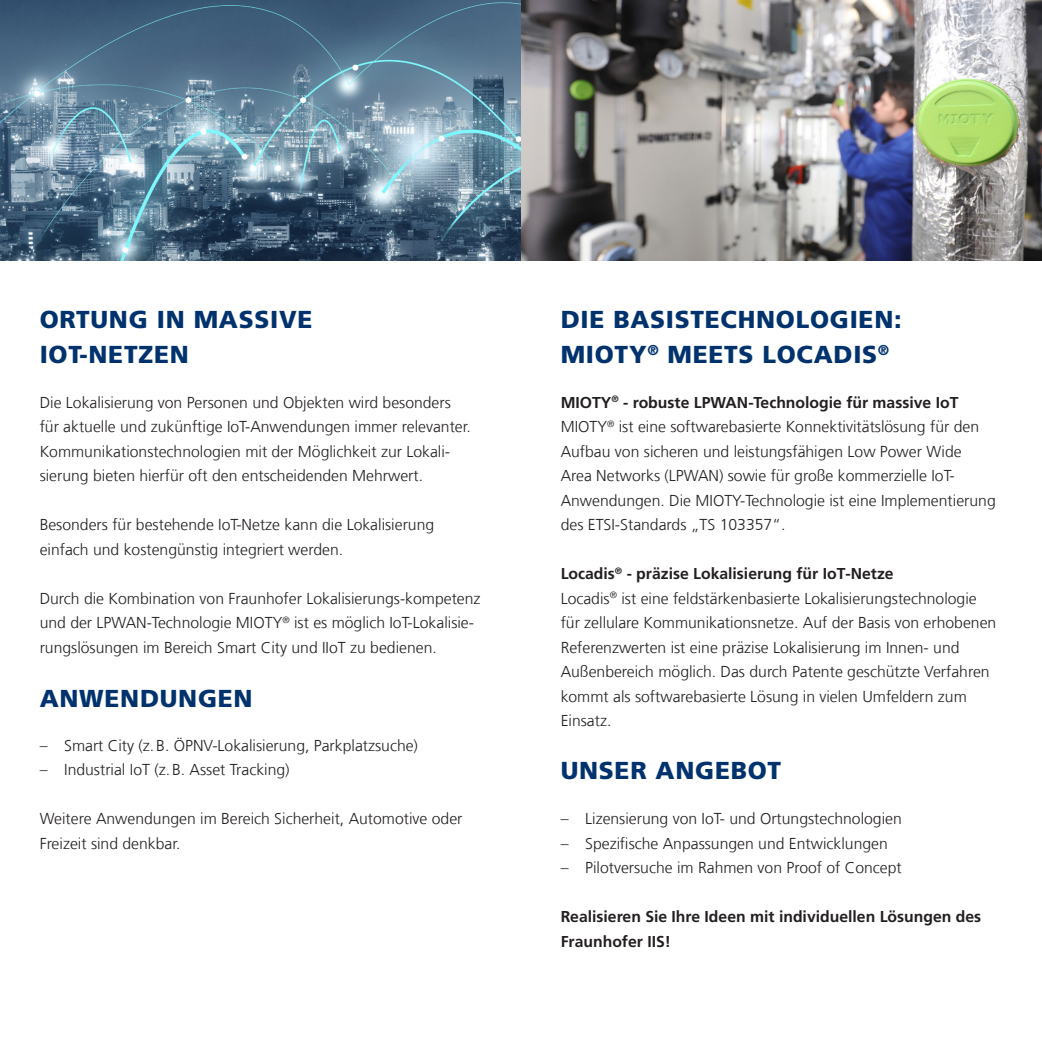
<style>
.page{position:relative;width:1042px;height:1042px;background:#fff}
.page>*{position:absolute;margin:0;border:0;box-sizing:border-box;transform-origin:0 0}
._03_Standardüberschr{font:900 24.5px "Frutiger LT Com";letter-spacing:.03em;color:#00326d}
._06_Fließtext_Einzug{font:300 15.75px/24.5px "Frutiger LT Com";color:#231f20}
._06_Fließtext_Einzug-2{font:700 15.75px/24.5px "Frutiger LT Com";color:#231f20}
.s1{font-weight:700}
</style>
<div class="page">
<img style="left:0;top:0;width:1042px;height:260px">
<p class="_03_Standardüberschr" style="left:40px;top:305px;width:274px">ORTUNG IN MASSIVE</p>
<p class="_03_Standardüberschr" style="left:40px;top:340px;width:151px">IOT-NETZEN</p>
<p class="_06_Fließtext_Einzug" style="left:40px;top:390px;width:433px">Die Lokalisierung von Personen und Objekten wird besonders für aktuelle und zukünftige IoT-Anwendungen immer relevanter.<br>Kommunikationstechnologien mit der Möglichkeit zur Lokali&shy;sierung bieten hierfür oft den entscheidenden Mehrwert.</p>
<p class="_06_Fließtext_Einzug" style="left:40px;top:512px;width:396px">Besonders für bestehende IoT-Netze kann die Lokalisierung einfach und kostengünstig integriert werden.</p>
<p class="_06_Fließtext_Einzug" style="left:40px;top:586px;width:442px">Durch die Kombination von Fraunhofer Lokalisierungs-kompetenz und der LPWAN-Technologie MIOTY<sup>®</sup> ist es möglich IoT-Lokalisie&shy;rungslösungen im Bereich Smart City und IIoT zu bedienen.</p>
<p class="_03_Standardüberschr" style="left:40px;top:683px;width:214px">ANWENDUNGEN</p>
<p class="_03_Standardüberschr" style="left:561px;top:305px;width:342px">DIE BASISTECHNOLOGIEN:</p>
<p class="_03_Standardüberschr" style="left:561px;top:340px;width:330px">MIOTY<sup>®</sup> MEETS LOCADIS<sup>®</sup></p>
<p class="_06_Fließtext_Einzug-2" style="left:561px;top:390px;width:399px">MIOTY<sup>®</sup> - robuste LPWAN-Technologie für massive IoT</p>
<p class="_06_Fließtext_Einzug" style="left:561px;top:414px;width:436px">MIOTY<sup>®</sup> ist eine softwarebasierte Konnektivitätslösung für den Aufbau von sicheren und leistungsfähigen Low Power Wide Area Networks (LPWAN) sowie für große kommerzielle IoT-Anwendungen. Die MIOTY-Technologie ist eine Implementierung des ETSI-Standards „TS 103357“.</p>
<p class="_06_Fließtext_Einzug" style="left:561px;top:561px;width:437px"><span class="s1">Locadis</span><sup>®</sup> <span class="s1">- präzise Lokalisierung für IoT-Netze<br></span>Locadis<sup>®</sup> ist eine feldstärkenbasierte Lokalisierungstechnologie für zellulare Kommunikationsnetze. Auf der Basis von erhobenen Referenzwerten ist eine präzise Lokalisierung im Innen- und Außenbereich möglich. Das durch Patente geschützte Verfahren kommt als softwarebasierte Lösung in vielen Umfeldern zum Einsatz.</p>
<p class="_06_Fließtext_Einzug" style="left:40px;top:733px;width:380px">– Smart City (z.B. ÖPNV-Lokalisierung, Parkplatzsuche)</p>
<p class="_06_Fließtext_Einzug" style="left:40px;top:757px;width:251px">– Industrial IoT (z.B. Asset Tracking)</p>
<p class="_06_Fließtext_Einzug" style="left:40px;top:806px;width:424px">Weitere Anwendungen im Bereich Sicherheit, Automotive oder<br>Freizeit sind denkbar.</p>
<p class="_06_Fließtext_Einzug" style="left:561px;top:806px;width:343px">– Lizensierung von IoT- und Ortungstechnologien</p>
<p class="_03_Standardüberschr" style="left:561px;top:756px;width:222px">UNSER ANGEBOT</p>
<p class="_06_Fließtext_Einzug" style="left:561px;top:831px;width:329px">– Spezifische Anpassungen und Entwicklungen</p>
<p class="_06_Fließtext_Einzug" style="left:561px;top:855px;width:343px">– Pilotversuche im Rahmen von Proof of Concept</p>
<p class="_06_Fließtext_Einzug-2" style="left:561px;top:904px;width:422px">Realisieren Sie Ihre Ideen mit individuellen Lösungen des<br>Fraunhofer IIS!</p>
</div>
